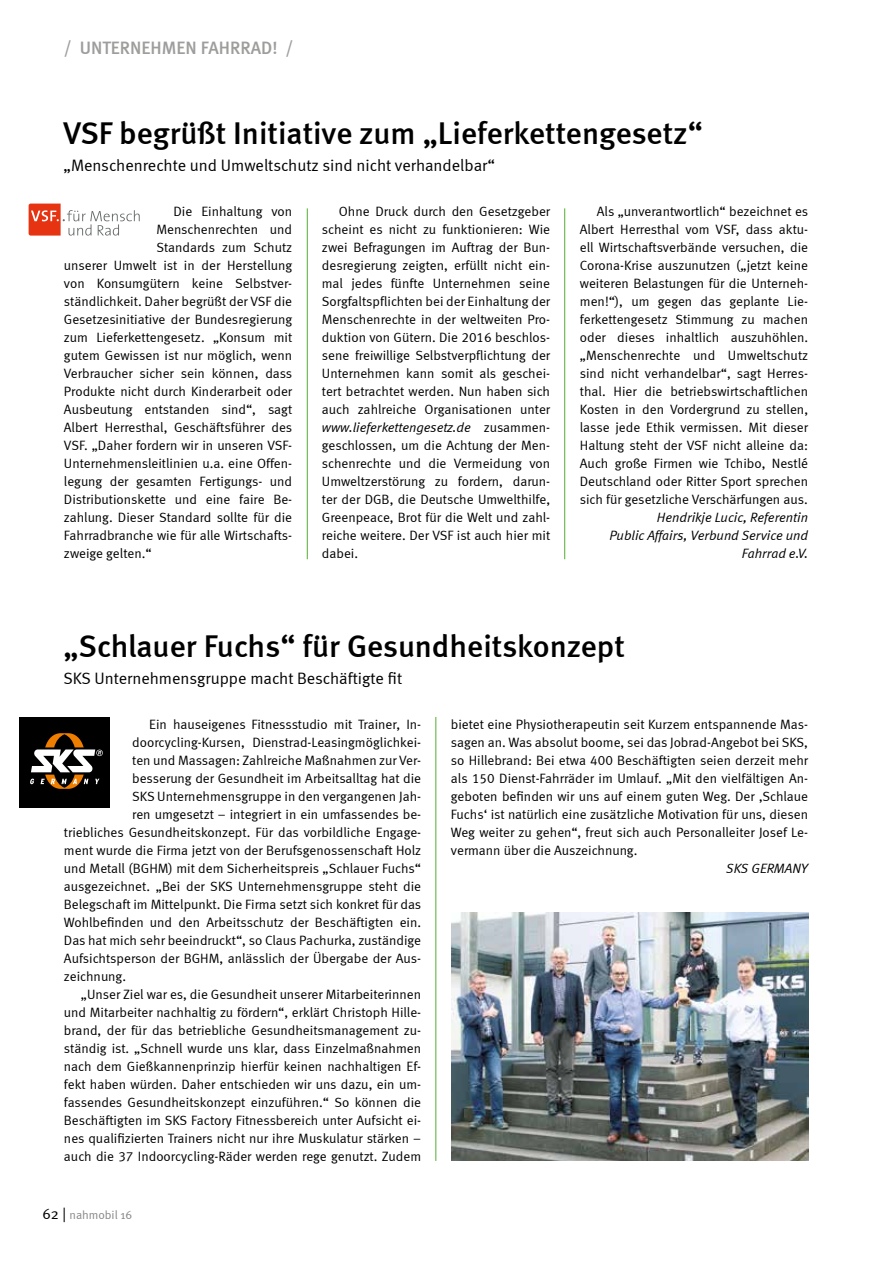
<style>
.page{position:relative;width:893px;height:1263px;background:#fff}
.page>*{position:absolute;margin:0;border:0;box-sizing:border-box;transform-origin:0 0}
.t1{font:31.5px "Meta Medium LF";color:#000}
.t2{font:500 18px "Meta";color:#9d9d9c}
.t3{font:16.5px "Meta Normal LF";color:#000}
.t4{font:13.5px/18px "Meta Normal LF";color:#000;text-align:justify}
.t5{font:italic 13.5px/18px "Meta Normal LF";color:#000;text-align:right}
.t6{font:italic 13.5px "Meta Normal";color:#000}
.t7{font:12px "Meta Normal";color:#878787}
.s1{font-family:"Meta Normal LF";font-style:normal}
.s2{font-size:15px;color:#000}
</style>
<div class="page">
<img style="left:451px;top:912px;width:358px;height:249px">
<svg style="left:29px;top:204px;width:111px;height:32px"></svg>
<hr style="left:564px;top:208px;width:1px;height:351px;background:#52ae32">
<hr style="left:307px;top:208px;width:1px;height:351px;background:#52ae32">
<div style="left:20px;top:717px;width:90px;height:90px;background:#000"></div>
<svg style="left:30px;top:733px;width:73px;height:56px"></svg>
<hr style="left:436px;top:717px;width:1px;height:444px;background:#52ae32">
<h2 class="t2" style="left:64px;top:37px;width:231px">/ UNTERNEHMEN FAHRRAD! /</h2>
<h1 class="t1" style="left:63px;top:115px;width:641px">VSF begrüßt Initiative zum „Lieferkettengesetz“</h1>
<p class="t3" style="left:63px;top:156px;width:433px">„Menschenrechte und Umweltschutz sind nicht verhandelbar“</p>
<p class="t4" style="left:173px;top:202px;width:120px">Die Einhaltung von</p>
<p class="t4" style="left:156px;top:220px;width:137px">Menschenrechten und</p>
<p class="t4" style="left:156px;top:238px;width:137px">Standards zum Schutz</p>
<p class="t4" style="left:64px;top:256px;width:230px">unserer Umwelt ist in der Herstellung</p>
<p class="t4" style="left:64px;top:274px;width:230px">von Konsumgütern keine Selbstver-</p>
<p class="t4" style="left:64px;top:292px;width:230px">ständlichkeit. Daher begrüßt der VSF die</p>
<p class="t4" style="left:64px;top:310px;width:230px">Gesetzesinitiative der Bundesregierung</p>
<p class="t4" style="left:64px;top:328px;width:230px">zum Lieferkettengesetz. „Konsum mit</p>
<p class="t4" style="left:64px;top:346px;width:230px">gutem Gewissen ist nur möglich, wenn</p>
<p class="t4" style="left:64px;top:364px;width:230px">Verbraucher sicher sein können, dass</p>
<p class="t4" style="left:64px;top:382px;width:230px">Produkte nicht durch Kinderarbeit oder</p>
<p class="t4" style="left:64px;top:400px;width:230px">Ausbeutung entstanden sind“, sagt</p>
<p class="t4" style="left:64px;top:418px;width:230px">Albert Herresthal, Geschäftsführer des</p>
<p class="t4" style="left:64px;top:436px;width:230px">VSF. „Daher fordern wir in unseren VSF-</p>
<p class="t4" style="left:64px;top:454px;width:230px">Unternehmensleitlinien u.a. eine Offen-</p>
<p class="t4" style="left:64px;top:472px;width:230px">legung der gesamten Fertigungs- und</p>
<p class="t4" style="left:64px;top:490px;width:230px">Distributionskette und eine faire Be-</p>
<p class="t4" style="left:64px;top:508px;width:230px">zahlung. Dieser Standard sollte für die</p>
<p class="t4" style="left:64px;top:526px;width:230px">Fahrradbranche wie für alle Wirtschafts-</p>
<p class="t4" style="left:64px;top:544px;width:89px">zweige gelten.“</p>
<p class="t4" style="left:322px;top:202px;width:230px;text-indent:17px">Ohne Druck durch den Gesetzgeber scheint es nicht zu funktionieren: Wie zwei Befragungen im Auftrag der Bun&shy;desregierung zeigten, erfüllt nicht ein&shy;mal jedes fünfte Unternehmen seine Sorgfaltspflichten bei der Einhaltung der Menschenrechte in der weltweiten Pro&shy;duktion von Gütern. Die 2016 beschlos&shy;sene freiwillige Selbstverpflichtung der Unternehmen kann somit als geschei&shy;tert betrachtet werden. Nun haben sich auch zahlreiche Organisationen unter</p>
<p class="t6" style="left:322px;top:419px;width:230px">www.lieferkettengesetz.de <span class="s1">zusammen-</span></p>
<p class="t4" style="left:322px;top:436px;width:230px">geschlossen, um die Achtung der Men&shy;schenrechte und die Vermeidung von Umweltzerstörung zu fordern, darun&shy;ter der DGB, die Deutsche Umwelthilfe, Greenpeace, Brot für die Welt und zahl&shy;reiche weitere. Der VSF ist auch hier mit dabei.</p>
<p class="t4" style="left:580px;top:202px;width:230px;text-indent:17px">Als „unverantwortlich“ bezeichnet es Albert Herresthal vom VSF, dass aktu&shy;ell Wirtschaftsverbände versuchen, die Corona-Krise auszunutzen („jetzt keine weiteren Belastungen für die Unterneh&shy;men!“), um gegen das geplante Lie&shy;ferkettengesetz Stimmung zu machen oder dieses inhaltlich auszuhöhlen. „Menschenrechte und Umweltschutz sind nicht verhandelbar“, sagt Herres&shy;thal. Hier die betriebswirtschaftlichen Kosten in den Vordergrund zu stellen, lasse jede Ethik vermissen. Mit dieser Haltung steht der VSF nicht alleine da:<br>Auch große Firmen wie Tchibo, Nestlé Deutschland oder Ritter Sport sprechen sich für gesetzliche Verschärfungen aus.</p>
<p class="t5" style="left:609px;top:508px;width:200px">Hendrikje Lucic, Referentin<br>Public Affairs, Verbund Service und<br>Fahrrad e.V.</p>
<h1 class="t1" style="left:63px;top:628px;width:563px">„Schlauer Fuchs“ für Gesundheitskonzept</h1>
<p class="t3" style="left:63px;top:669px;width:340px">SKS Unternehmensgruppe macht Beschäftigte fit</p>
<p class="t4" style="left:149px;top:715px;width:273px">Ein hauseigenes Fitnessstudio mit Trainer, In-</p>
<p class="t4" style="left:132px;top:733px;width:290px">doorcycling-Kursen, Dienstrad-Leasingmöglichkei-</p>
<p class="t4" style="left:132px;top:751px;width:290px">ten und Massagen: Zahlreiche Maßnahmen zur Ver-</p>
<p class="t4" style="left:132px;top:769px;width:290px">besserung der Gesundheit im Arbeitsalltag hat die</p>
<p class="t4" style="left:132px;top:787px;width:290px">SKS Unternehmensgruppe in den vergangenen Jah-</p>
<p class="t4" style="left:132px;top:805px;width:290px">ren umgesetzt – integriert in ein umfassendes be-</p>
<p class="t4" style="left:64px;top:823px;width:359px">triebliches Gesundheitskonzept. Für das vorbildliche Engage-</p>
<p class="t4" style="left:64px;top:841px;width:359px">ment wurde die Firma jetzt von der Berufsgenossenschaft Holz</p>
<p class="t4" style="left:64px;top:859px;width:359px">und Metall (BGHM) mit dem Sicherheitspreis „Schlauer Fuchs“</p>
<p class="t4" style="left:64px;top:877px;width:359px">ausgezeichnet. „Bei der SKS Unternehmensgruppe steht die</p>
<p class="t4" style="left:64px;top:895px;width:359px">Belegschaft im Mittelpunkt. Die Firma setzt sich konkret für das</p>
<p class="t4" style="left:64px;top:913px;width:359px">Wohlbefinden und den Arbeitsschutz der Beschäftigten ein.</p>
<p class="t4" style="left:64px;top:931px;width:359px">Das hat mich sehr beeindruckt“, so Claus Pachurka, zuständige</p>
<p class="t4" style="left:64px;top:949px;width:359px">Aufsichtsperson der BGHM, anlässlich der Übergabe der Aus-</p>
<p class="t4" style="left:64px;top:967px;width:64px">zeichnung.</p>
<p class="t4" style="left:81px;top:985px;width:342px">„Unser Ziel war es, die Gesundheit unserer Mitarbeiterinnen</p>
<p class="t4" style="left:64px;top:1003px;width:359px">und Mitarbeiter nachhaltig zu fördern“, erklärt Christoph Hille-</p>
<p class="t4" style="left:64px;top:1021px;width:359px">brand, der für das betriebliche Gesundheitsmanagement zu-</p>
<p class="t4" style="left:64px;top:1039px;width:359px">ständig ist. „Schnell wurde uns klar, dass Einzelmaßnahmen</p>
<p class="t4" style="left:64px;top:1057px;width:359px">nach dem Gießkannenprinzip hierfür keinen nachhaltigen Ef-</p>
<p class="t4" style="left:64px;top:1075px;width:359px">fekt haben würden. Daher entschieden wir uns dazu, ein um-</p>
<p class="t4" style="left:64px;top:1093px;width:359px">fassendes Gesundheitskonzept einzuführen.“ So können die</p>
<p class="t4" style="left:64px;top:1111px;width:359px">Beschäftigten im SKS Factory Fitnessbereich unter Aufsicht ei-</p>
<p class="t4" style="left:64px;top:1129px;width:359px">nes qualifizierten Trainers nicht nur ihre Muskulatur stärken –</p>
<p class="t4" style="left:64px;top:1147px;width:359px">auch die 37 Indoorcycling-Räder werden rege genutzt. Zudem</p>
<p class="t7" style="left:43px;top:1208px;width:91px"><span class="s2">62 |</span> nahmobil 16</p>
<p class="t4" style="left:451px;top:715px;width:359px">bietet eine Physiotherapeutin seit Kurzem entspannende Mas&shy;sagen an. Was absolut boome, sei das Jobrad-Angebot bei SKS, so Hillebrand: Bei etwa 400 Beschäftigten seien derzeit mehr als 150 Dienst-Fahrräder im Umlauf. „Mit den vielfältigen An&shy;geboten befinden wir uns auf einem guten Weg. Der ‚Schlaue Fuchs‘ ist natürlich eine zusätzliche Motivation für uns, diesen Weg weiter zu gehen“, freut sich auch Personalleiter Josef Le&shy;vermann über die Auszeichnung.</p>
<p class="t5" style="left:726px;top:859px;width:83px">SKS GERMANY</p>
</div>
